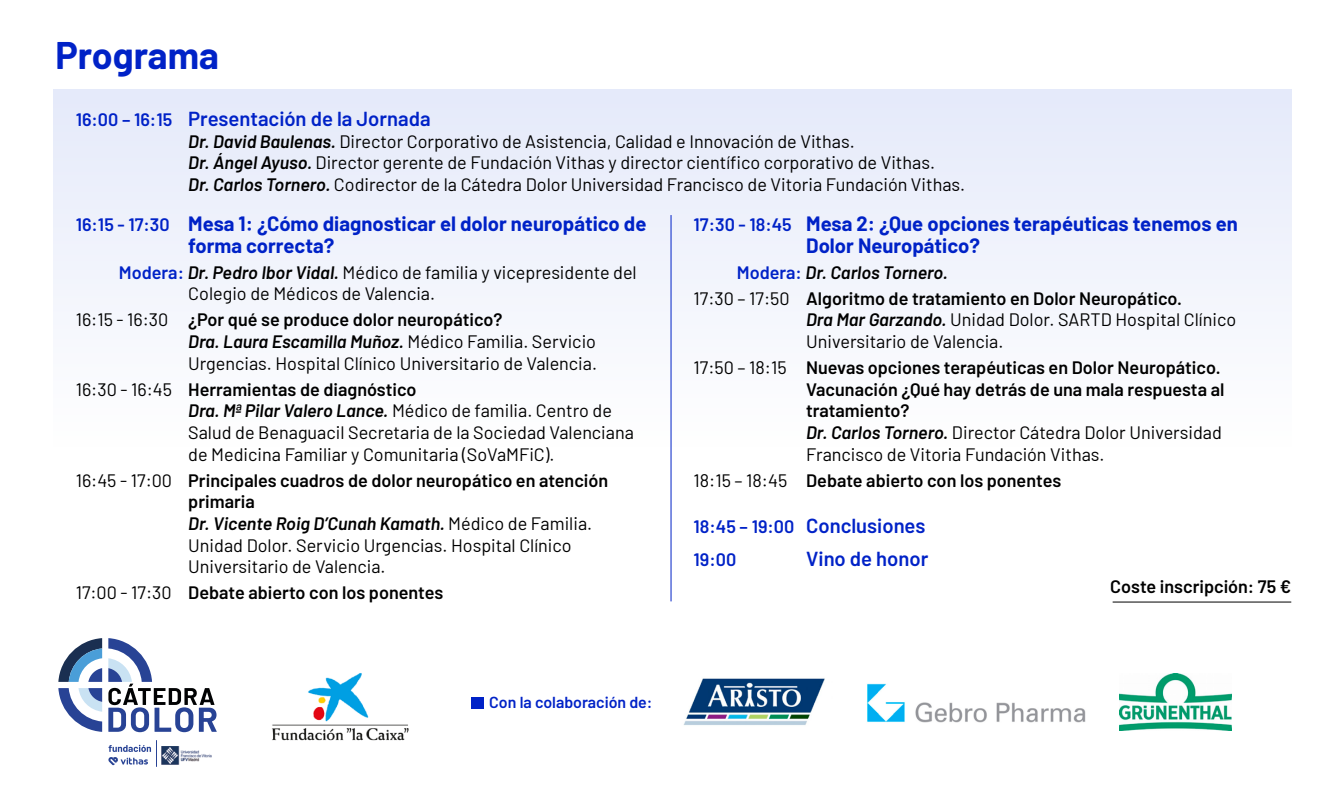
<style>
.page{position:relative;width:1340px;height:788px;background:#fff}
.page>*{position:absolute;margin:0;border:0;box-sizing:border-box;transform-origin:0 0}
.t1{font:700 37.57px "Barlow";color:#0022c7}
.t2{font:700 20.25px/21.6px "Barlow";color:#0022c7}
.t3{font:600 20.25px "Barlow";color:#0022c7}
.t4{font:18px/21.6px "Barlow";color:#000}
.t5{font:600 18px/21.6px "Barlow";color:#000}
.t6{font:italic 600 18px "Barlow";color:#000}
.t7{font:600 18px "Barlow";color:#0022c7}
.t8{font:600 15.97px "Barlow";color:#0022c7}
.s1{font-size:18px}
.s2{font-weight:600;font-style:italic}
.s3{font-weight:600;font-size:18px}
.s4{font-weight:600;color:#0022c7}
.s5{font-weight:600}
.s6{font-weight:400}
.s7{font-style:normal;color:#0022c7}
.s8{font-style:italic}
</style>
<div class="page">
<div style="left:53px;top:89px;width:1238px;height:357px;background:#f1f4fc"></div>
<hr style="left:670px;top:215px;width:1px;height:386px;background:#0022c7">
<svg style="left:58px;top:638px;width:44px;height:43px"></svg>
<svg style="left:58px;top:688px;width:44px;height:43px"></svg>
<svg style="left:108px;top:638px;width:109px;height:94px"></svg>
<img style="left:162px;top:746px;width:50px;height:18px">
<svg style="left:108px;top:740px;width:49px;height:26px"></svg>
<div style="left:471px;top:697px;width:13px;height:11px;background:#0022c7"></div>
<img style="left:1119px;top:673px;width:112px;height:57px">
<img style="left:683px;top:678px;width:142px;height:47px">
<img style="left:867px;top:683px;width:219px;height:40px">
<hr style="left:1112px;top:601px;width:179px;height:1px;background:#000">
<img style="left:272px;top:673px;width:137px;height:68px">
<p class="t1" style="left:55px;top:28px;width:165px">Programa</p>
<p class="t3" style="left:76px;top:104px;width:356px"><span class="s1">16:00 – 16:15</span> Presentación de la Jornada</p>
<p class="t4" style="left:188px;top:129px;width:778px"><span class="s2">Dr. David Baulenas.</span> Director Corporativo de Asistencia, Calidad e Innovación de Vithas.<br><span class="s2">Dr. Ángel Ayuso.</span> Director gerente de Fundación Vithas y director científico corporativo de Vithas.<br><span class="s2">Dr. Carlos Tornero.</span> Codirector de la Cátedra Dolor Universidad Francisco de Vitoria Fundación Vithas.</p>
<p class="t2" style="left:188px;top:211px;width:460px;text-indent:-113px"><span class="s3">16:15 - 17:30</span> Mesa 1: ¿Cómo diagnosticar el dolor neuropático de forma correcta?</p>
<p class="t4" style="left:188px;top:260px;width:450px;text-indent:-69px"><span class="s4">Modera:</span> <span class="s2">Dr. Pedro Ibor Vidal.</span> Médico de familia y vicepresidente del<br>Colegio de Médicos de Valencia.</p>
<p class="t4" style="left:188px;top:308px;width:410px;text-indent:-113px">16:15 - 16:30 <span class="s5">¿Por qué se produce dolor neuropático?<br></span><span class="s2">Dra. Laura Escamilla Muñoz.</span> Médico Familia. Servicio<br>Urgencias. Hospital Clínico Universitario de Valencia.</p>
<p class="t4" style="left:188px;top:377px;width:447px;text-indent:-113px">16:30 - 16:45 <span class="s5">Herramientas de diagnóstico<br></span><span class="s2">Dra. Mª Pilar Valero Lance.</span> Médico de familia. Centro de Salud de Benaguacil Secretaria de la Sociedad Valenciana de Medicina Familiar y Comunitaria (SoVaMFiC).</p>
<p class="t4" style="left:188px;top:468px;width:421px;text-indent:-113px">16:45 - 17:00 <span class="s5">Principales cuadros de dolor neuropático en atención primaria<br></span><span class="s2">Dr. Vicente Roig D’Cunah Kamath.</span> Médico de Familia.<br>Unidad Dolor. Servicio Urgencias. Hospital Clínico Universitario de Valencia.</p>
<p class="t5" style="left:76px;top:580px;width:369px"><span class="s6">17:00 - 17:30</span> Debate abierto con los ponentes</p>
<p class="t8" style="left:489px;top:690px;width:165px">Con la colaboración de:</p>
<p class="t2" style="left:806px;top:211px;width:433px;text-indent:-112px"><span class="s3">17:30 - 18:45</span> Mesa 2: ¿Que opciones terapéuticas tenemos en<br>Dolor Neuropático?</p>
<p class="t6" style="left:737px;top:259px;width:212px"><span class="s7">Modera:</span> Dr. Carlos Tornero.</p>
<p class="t4" style="left:806px;top:286px;width:431px;text-indent:-112px">17:30 – 17:50 <span class="s5">Algoritmo de tratamiento en Dolor Neuropático.<br></span><span class="s2">Dra Mar Garzando.</span> Unidad Dolor. SARTD Hospital Clínico<br>Universitario de Valencia.</p>
<p class="t5" style="left:806px;top:355px;width:420px;text-indent:-112px"><span class="s6">17:50 – 18:15</span> Nuevas opciones terapéuticas en Dolor Neuropático.<br>Vacunación ¿Qué hay detrás de una mala respuesta al tratamiento?<br><span class="s8">Dr. Carlos Tornero.</span> <span class="s6">Director Cátedra Dolor Universidad Francisco de Vitoria Fundación Vithas.</span></p>
<p class="t5" style="left:693px;top:468px;width:369px"><span class="s6">18:15 – 18:45</span> Debate abierto con los ponentes</p>
<p class="t3" style="left:693px;top:511px;width:233px"><span class="s1">18:45 – 19:00</span> Conclusiones</p>
<p class="t7" style="left:693px;top:546px;width:44px">19:00</p>
<p class="t3" style="left:806px;top:544px;width:124px">Vino de honor</p>
<p class="t5" style="left:1110px;top:574px;width:183px">Coste inscripción: 75 €</p>
</div>
